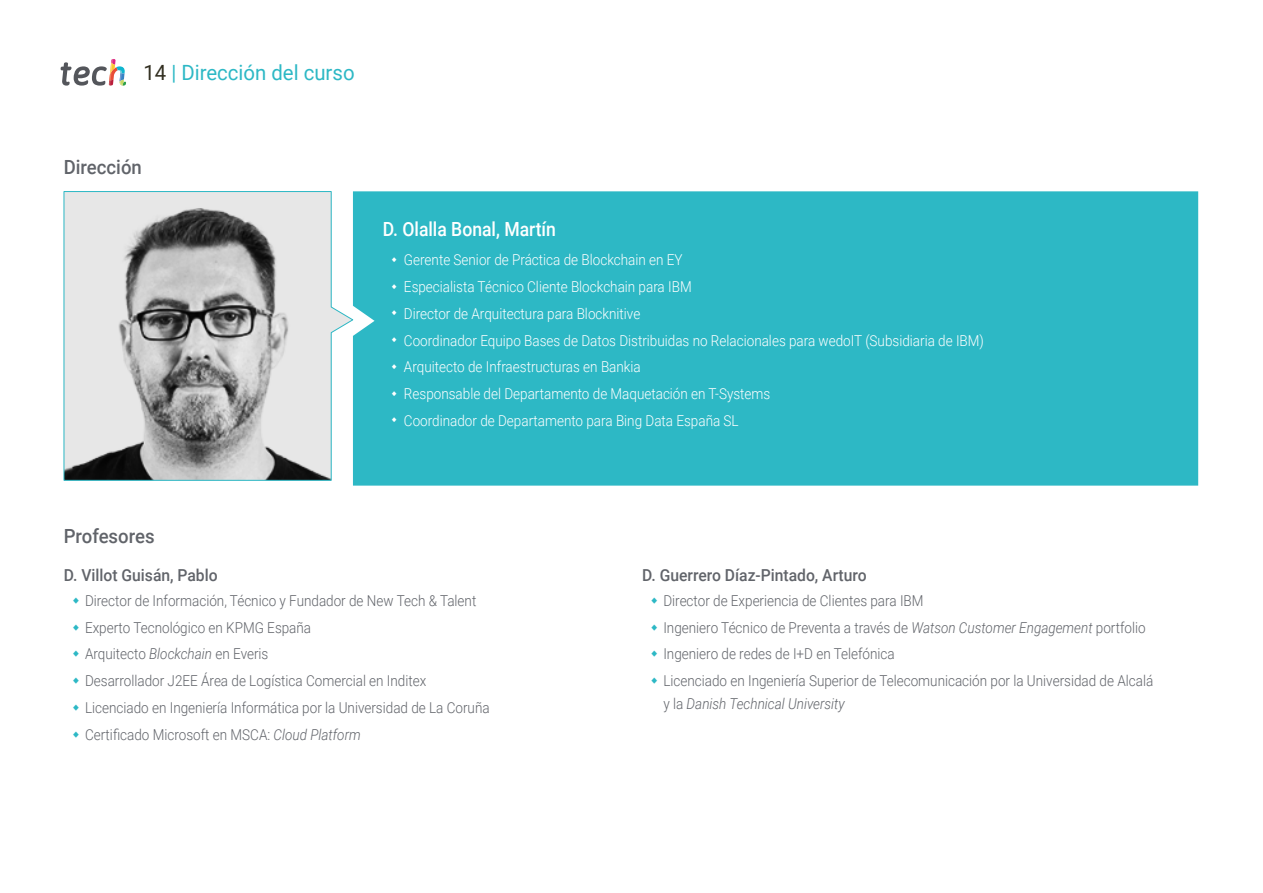
<style>
.page{position:relative;width:1263px;height:893px;background:#fff}
.page>*{position:absolute;margin:0;border:0;box-sizing:border-box;transform-origin:0 0}
.t1{font:21px "Roboto";color:#2db8c5}
.t2{font:500 19.5px "Roboto";color:#fff;scale:.9 1}
.t3{font:500 19.5px "Roboto";color:#61646a;scale:.95 1}
.t4{font:500 16.5px "Roboto";color:#61646a;scale:.95 1}
.t5{font:300 15px/26.7px "Roboto";color:#61646a;scale:.9 1}
.t6{font:300 15px/26.7px "Roboto";color:#fff;scale:.9 1}
.t7{font:italic 300 15px "Roboto";color:#61646a;scale:.9 1}
.s1{color:#312e20}
.s2{font-style:italic}
.s3{font-style:normal}
</style>
<div class="page">
<svg style="left:61px;top:59px;width:65px;height:27px"></svg>
<div style="left:353px;top:191px;width:845px;height:295px;background:#2db8c5"></div>
<svg style="left:64px;top:191px;width:289px;height:290px;background:#bcbebe"></svg>
<svg style="left:392px;top:257px;width:5px;height:5px"></svg>
<svg style="left:392px;top:284px;width:5px;height:5px"></svg>
<svg style="left:392px;top:310px;width:5px;height:5px"></svg>
<svg style="left:392px;top:337px;width:5px;height:5px"></svg>
<svg style="left:392px;top:364px;width:5px;height:5px"></svg>
<svg style="left:392px;top:391px;width:5px;height:5px"></svg>
<svg style="left:392px;top:417px;width:5px;height:5px"></svg>
<h1 class="t1" style="left:144px;top:57px;width:213px"><span class="s1">14</span> | Dirección del curso</h1>
<h2 class="t3" style="left:64px;top:153px;width:84px">Dirección</h2>
<h2 class="t2" style="left:383px;top:215px;width:194px">D. Olalla Bonal, Martín</h2>
<p class="t6" style="left:404px;top:246px;width:646px">Gerente Senior de Práctica de Blockchain en EY<br>Especialista Técnico Cliente Blockchain para IBM<br>Director de Arquitectura para Blocknitive<br>Coordinador Equipo Bases de Datos Distribuidas no Relacionales para wedoIT (Subsidiaria de IBM)<br>Arquitecto de Infraestructuras en Bankia<br>Responsable del Departamento de Maquetación en T-Systems<br>Coordinador de Departamento para Bing Data España SL</p>
<h2 class="t3" style="left:64px;top:522px;width:97px">Profesores</h2>
<p class="t4" style="left:64px;top:564px;width:164px">D. Villot Guisán, Pablo</p>
<p class="t5" style="left:85px;top:587px;width:451px">Director de Información, Técnico y Fundador de New Tech &amp; Talent Experto Tecnológico en KPMG España<br>Arquitecto <span class="s2">Blockchain</span> en Everis<br>Desarrollador J2EE Área de Logística Comercial en Inditex Licenciado en Ingeniería Informática por la Universidad de La Coruña Certificado Microsoft en MSCA: <span class="s2">Cloud Platform</span></p>
<p class="t4" style="left:642px;top:564px;width:238px">D. Guerrero Díaz-Pintado, Arturo</p>
<p class="t5" style="left:663px;top:587px;width:546px">Director de Experiencia de Clientes para IBM<br>Ingeniero Técnico de Preventa a través de <span class="s2">Watson Customer Engagement</span> portfolio Ingeniero de redes de I+D en Telefónica<br>Licenciado en Ingeniería Superior de Telecomunicación por la Universidad de Alcalá</p>
<p class="t7" style="left:663px;top:693px;width:203px"><span class="s3">y la</span> Danish Technical University</p>
</div>
